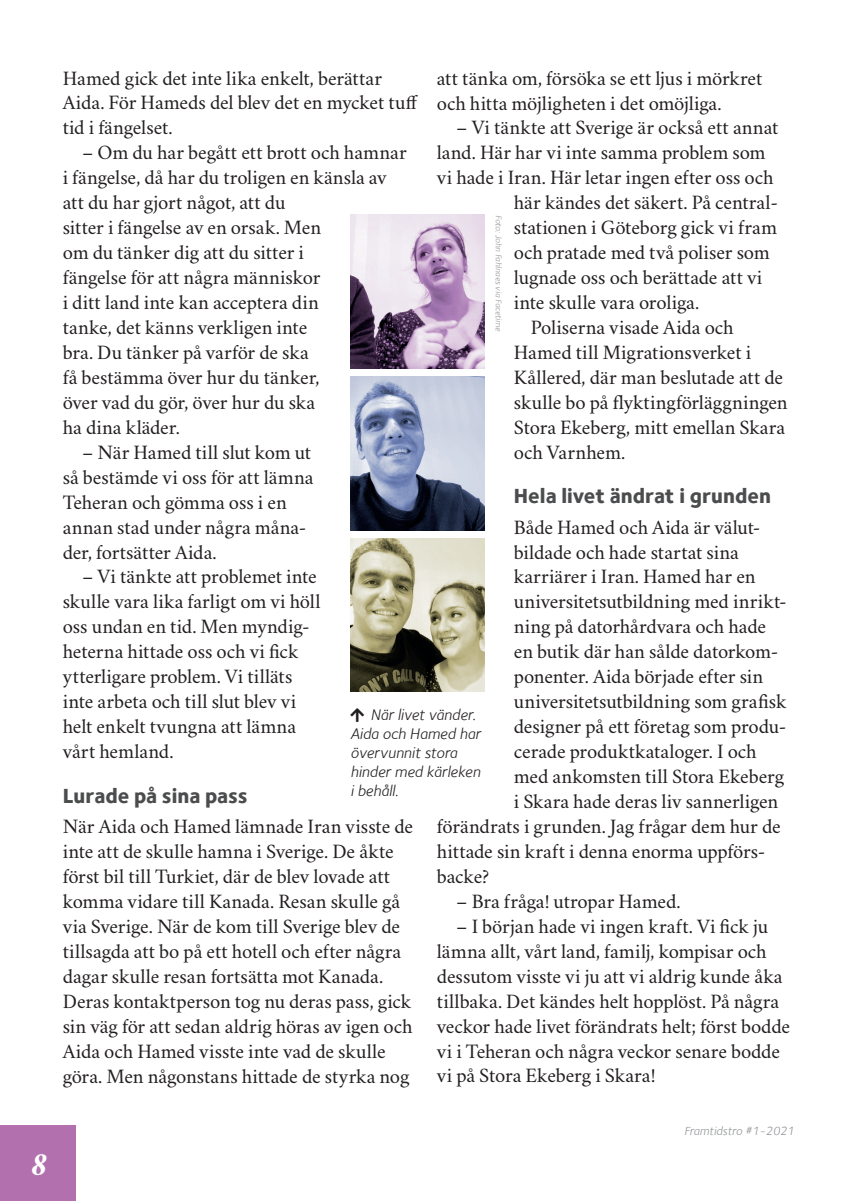
<style>
.page{position:relative;width:854px;height:1201px;background:#fff}
.page>*{position:absolute;margin:0;border:0;box-sizing:border-box;transform-origin:0 0}
.t1{font:italic 700 33.25px "Crimson Svk 2.0";color:#fff}
.t2{font:800 21px "Foundry Sterling";color:#4b4c4d}
.t3{font:20.65px/25px "Crimson Svk 2.0";color:#231f20}
.t4{font:italic 15.75px/18.9px "Foundry Sterling";color:#231f20}
.t5{font:italic 12.25px "Foundry Sterling";color:#939598}
.t6{font:italic 8.75px "Foundry Sterling";color:#939598}
</style>
<div class="page">
<div style="left:0;top:1125px;width:75px;height:75px;background:#b271ae"></div>
<img style="left:350px;top:376px;width:134px;height:154px">
<img style="left:350px;top:538px;width:134px;height:154px">
<img style="left:350px;top:215px;width:134px;height:153px">
<p class="t3" style="left:63px;top:64px;width:356px">Hamed gick det inte lika enkelt, berättar<br>Aida. För Hameds del blev det en mycket tuff tid i fängelset.</p>
<p class="t3" style="left:63px;top:139px;width:345px;text-indent:19px">– Om du har begått ett brott och hamnar i fängelse, då har du troligen en känsla av att du har gjort något, att du<br>sitter i fängelse av en orsak. Men<br>om du tänker dig att du sitter i<br>fängelse för att några människor<br>i ditt land inte kan acceptera din<br>tanke, det känns verkligen inte<br>bra. Du tänker på varför de ska<br>få bestämma över hur du tänker,<br>över vad du gör, över hur du ska<br>ha dina kläder.</p>
<p class="t3" style="left:63px;top:438px;width:252px;text-indent:19px">– När Hamed till slut kom ut så bestämde vi oss för att lämna<br>Teheran och gömma oss i en annan stad under några måna&shy;der, fortsätter Aida.</p>
<p class="t3" style="left:63px;top:563px;width:259px;text-indent:19px">– Vi tänkte att problemet inte skulle vara lika farligt om vi höll oss undan en tid. Men myndig&shy;heterna hittade oss och vi fick ytterligare problem. Vi tilläts inte arbeta och till slut blev vi helt enkelt tvungna att lämna vårt hemland.</p>
<p class="t2" style="left:63px;top:782px;width:186px">Lurade på sina pass</p>
<p class="t3" style="left:63px;top:812px;width:352px">När Aida och Hamed lämnade Iran visste de inte att de skulle hamna i Sverige. De åkte först bil till Turkiet, där de blev lovade att komma vidare till Kanada. Resan skulle gå via Sverige. När de kom till Sverige blev de tillsagda att bo på ett hotell och efter några dagar skulle resan fortsätta mot Kanada.<br>Deras kontaktperson tog nu deras pass, gick sin väg för att sedan aldrig höras av igen och Aida och Hamed visste inte vad de skulle göra. Men någonstans hittade de styrka nog</p>
<p class="t3" style="left:437px;top:64px;width:327px">att tänka om, försöka se ett ljus i mörkret och hitta möjligheten i det omöjliga.</p>
<p class="t3" style="left:456px;top:114px;width:323px">– Vi tänkte att Sverige är också ett annat</p>
<p class="t3" style="left:437px;top:139px;width:328px">land. Här har vi inte samma problem som</p>
<p class="t3" style="left:437px;top:164px;width:338px">vi hade i Iran. Här letar ingen efter oss och</p>
<p class="t3" style="left:513px;top:189px;width:265px">här kändes det säkert. På central-</p>
<p class="t3" style="left:513px;top:214px;width:263px">stationen i Göteborg gick vi fram</p>
<p class="t3" style="left:513px;top:239px;width:255px">och pratade med två poliser som</p>
<p class="t3" style="left:513px;top:264px;width:250px">lugnade oss och berättade att vi</p>
<p class="t3" style="left:513px;top:289px;width:187px">inte skulle vara oroliga.</p>
<p class="t3" style="left:530px;top:313px;width:204px">Poliserna visade Aida och</p>
<p class="t3" style="left:513px;top:338px;width:239px">Hamed till Migrationsverket i</p>
<p class="t3" style="left:513px;top:363px;width:271px">Kållered, där man beslutade att de</p>
<p class="t3" style="left:513px;top:388px;width:275px">skulle bo på flyktingförläggningen</p>
<p class="t3" style="left:513px;top:413px;width:273px">Stora Ekeberg, mitt emellan Skara</p>
<p class="t3" style="left:513px;top:438px;width:113px">och Varnhem.</p>
<p class="t2" style="left:513px;top:483px;width:258px">Hela livet ändrat i grunden</p>
<p class="t3" style="left:513px;top:513px;width:248px">Både Hamed och Aida är välut-</p>
<p class="t3" style="left:513px;top:538px;width:226px">bildade och hade startat sina</p>
<p class="t3" style="left:513px;top:563px;width:243px">karriärer i Iran. Hamed har en</p>
<p class="t3" style="left:513px;top:588px;width:274px">universitetsutbildning med inrikt-</p>
<p class="t3" style="left:513px;top:613px;width:253px">ning på datorhårdvara och hade</p>
<p class="t3" style="left:513px;top:638px;width:266px">en butik där han sålde datorkom-</p>
<p class="t3" style="left:513px;top:663px;width:251px">ponenter. Aida började efter sin</p>
<p class="t3" style="left:513px;top:688px;width:274px">universitetsutbildning som grafisk</p>
<p class="t3" style="left:513px;top:712px;width:274px">designer på ett företag som produ-</p>
<p class="t3" style="left:513px;top:737px;width:244px">cerade produktkataloger. I och</p>
<p class="t3" style="left:513px;top:762px;width:272px">med ankomsten till Stora Ekeberg</p>
<p class="t3" style="left:513px;top:787px;width:266px">i Skara hade deras liv sannerligen</p>
<p class="t3" style="left:437px;top:812px;width:345px">förändrats i grunden. Jag frågar dem hur de</p>
<p class="t3" style="left:437px;top:837px;width:330px">hittade sin kraft i denna enorma uppförs-</p>
<p class="t3" style="left:437px;top:862px;width:54px">backe?</p>
<p class="t3" style="left:456px;top:887px;width:226px">– Bra fråga! utropar Hamed.</p>
<p class="t3" style="left:437px;top:912px;width:354px;text-indent:19px">– I början hade vi ingen kraft. Vi fick ju lämna allt, vårt land, familj, kompisar och dessutom visste vi ju att vi aldrig kunde åka tillbaka. Det kändes helt hopplöst. På några veckor hade livet förändrats helt; först bodde vi i Teheran och några veckor senare bodde vi på Stora Ekeberg i Skara!</p>
<p class="t6" style="left:503px;top:215px;width:118px;rotate:90deg">Foto: John Fahlnaes via Facetime</p>
<p class="t4" style="left:350px;top:705px;width:132px;text-indent:20px">När livet vänder.<br>Aida och Hamed har övervunnit stora hinder med kärleken i behåll.</p>
<h1 class="t1" style="left:30px;top:1142px;width:17px">8</h1>
<p class="t5" style="left:683px;top:1123px;width:112px">Framtidstro #1-2021</p>
</div>
